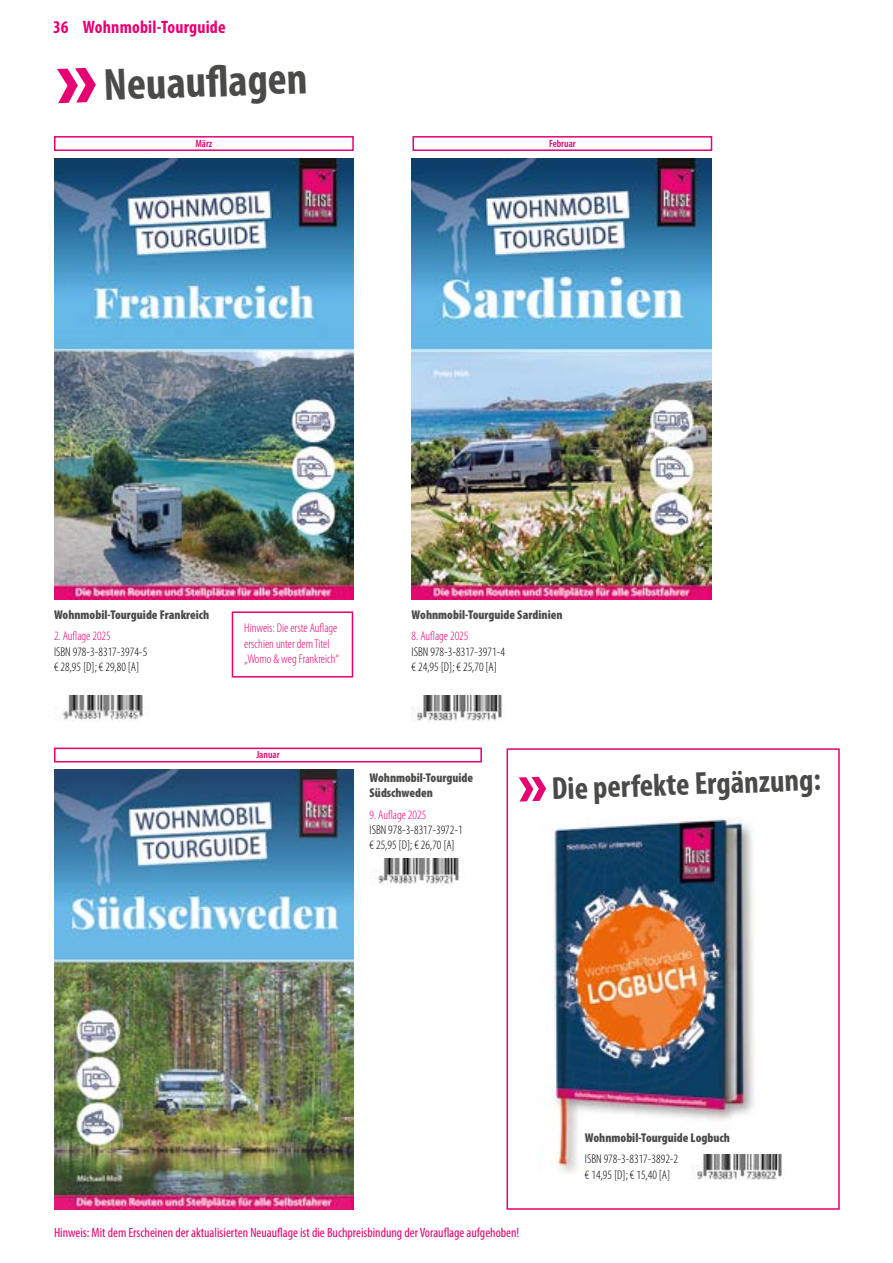
<style>
.page{position:relative;width:893px;height:1263px;background:#fff}
.page>*{position:absolute;margin:0;border:0;box-sizing:border-box;transform-origin:0 0}
.t1{font:700 condensed 45.45px "Myriad Pro";color:#4a4a49}
.t2{font:700 condensed 31.95px "Myriad Pro";color:#4a4a49}
.t3{font:700 condensed 18px "Myriad Pro";letter-spacing:.01em;color:#e60071}
.t4{font:condensed 13.5px "Myriad Pro";color:#e60071}
.t5{font:300 condensed 12.75px/15.3px "Myriad Pro";color:#000}
.t6{font:900 condensed 12.75px/15.3px "Myriad Pro";color:#4a4a49}
.t7{font:300 condensed 12.75px/15.3px "Myriad Pro";color:#e60071}
.t8{font:600 condensed 10.5px "Myriad Pro";color:#e60071}
.s1{font-weight:900;font-stretch:normal;font-size:88.5px;color:#e60071}
.s2{font-weight:900;font-stretch:normal;font-size:62.25px;color:#e60071}
</style>
<div class="page">
<img style="left:506px;top:794px;width:249px;height:379px">
<hr style="left:892px;top:0;width:1px;height:1263px;background:#e0e0df">
<img style="left:54px;top:159px;width:300px;height:440px">
<div style="left:54px;top:136px;width:300px;height:15px;border:2px solid #e60071"></div>
<img style="left:54px;top:696px;width:93px;height:25px">
<img style="left:412px;top:159px;width:299px;height:440px">
<img style="left:54px;top:769px;width:300px;height:440px">
<img style="left:412px;top:696px;width:91px;height:25px">
<img style="left:378px;top:859px;width:81px;height:25px">
<div style="left:412px;top:136px;width:300px;height:15px;border:2px solid #e60071"></div>
<div style="left:54px;top:747px;width:428px;height:15px;border:2px solid #e60071"></div>
<div style="left:507px;top:748px;width:333px;height:462px;border:2px solid #e60071"></div>
<img style="left:692px;top:1154px;width:90px;height:26px">
<div style="left:232px;top:611px;width:121px;height:66px;border:2px solid #e60071"></div>
<h3 class="t3" style="left:53px;top:15px;width:174px">36 Wohnmobil-Tourguide</h3>
<h1 class="t1" style="left:55px;top:58px;width:254px;rotate:-2deg"><span class="s1">»</span>Neuaufl agen</h1>
<p class="t8" style="left:195px;top:137px;width:19px">März</p>
<p class="t8" style="left:549px;top:137px;width:28px">Februar</p>
<p class="t6" style="left:54px;top:607px;width:157px">Wohnmobil-Tourguide Frankreich</p>
<p class="t7" style="left:54px;top:629px;width:58px">2. Auflage 2025</p>
<p class="t5" style="left:54px;top:644px;width:95px">ISBN 978-3-8317-3974-5 € 28,95 [D]; € 29,80 [A]</p>
<p class="t7" style="left:244px;top:621px;width:97px">Hinweis: Die erste Auflage erschien unter dem Titel „Womo &amp; weg Frankreich“</p>
<p class="t6" style="left:412px;top:607px;width:152px">Wohnmobil-Tourguide Sardinien</p>
<p class="t7" style="left:412px;top:629px;width:58px">8. Auflage 2025</p>
<p class="t5" style="left:412px;top:644px;width:95px">ISBN 978-3-8317-3971-4 € 24,95 [D]; € 25,70 [A]</p>
<p class="t8" style="left:256px;top:749px;width:25px">Januar</p>
<p class="t6" style="left:369px;top:770px;width:105px">Wohnmobil-Tourguide<br>Südschweden</p>
<p class="t7" style="left:369px;top:807px;width:58px">9. Auflage 2025</p>
<p class="t5" style="left:369px;top:822px;width:95px">ISBN 978-3-8317-3972-1 € 25,95 [D]; € 26,70 [A]</p>
<h2 class="t2" style="left:517px;top:770px;width:305px;rotate:-2deg"><span class="s2">»</span>Die perfekte Ergänzung:</h2>
<p class="t6" style="left:585px;top:1130px;width:146px">Wohnmobil-Tourguide Logbuch</p>
<p class="t5" style="left:585px;top:1152px;width:95px">ISBN 978-3-8317-3892-2 € 14,95 [D]; € 15,40 [A]</p>
<p class="t4" style="left:54px;top:1224px;width:467px">Hinweis: Mit dem Erscheinen der aktualisierten Neuauflage ist die Buchpreisbindung der Vorauflage aufgehoben!</p>
</div>
